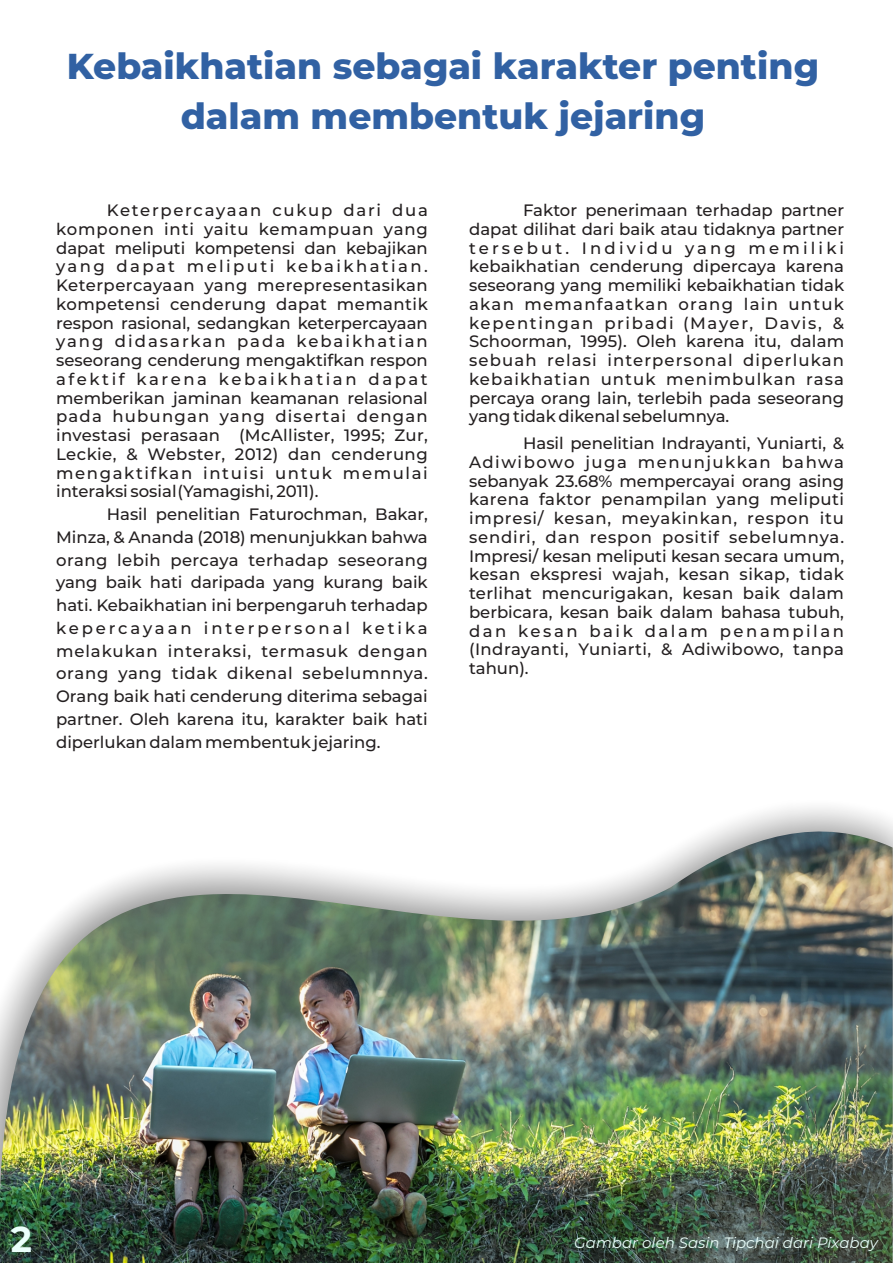
<style>
.page{position:relative;width:893px;height:1263px;background:#fff}
.page>*{position:absolute;margin:0;border:0;box-sizing:border-box;transform-origin:0 0}
.t1{font:800 36px/49.7px "Montserrat";color:#3161a3;text-align:center}
.t2{font:700 36px "Montserrat";color:#ebfffb}
.t3{font:500 16.5px/18.8px "Montserrat";color:#231f20;text-align:justify}
.t4{font:italic 15px "Montserrat";color:#ebfffb}
</style>
<div class="page">
<img style="left:0;top:807px;width:893px;height:456px">
<h1 class="t1" style="left:67px;top:41px;width:754px">Kebaikhatian sebagai karakter penting dalam membentuk jejaring</h1>
<p class="t3" style="left:56px;top:201px;width:373px;text-indent:51px">Keterpercayaan cukup dari dua komponen inti yaitu kemampuan yang dapat meliputi kompetensi dan kebajikan yang dapat meliputi kebaikhatian.<br>Keterpercayaan yang merepresentasikan kompetensi cenderung dapat memantik respon rasional, sedangkan keterpercayaan yang didasarkan pada kebaikhatian seseorang cenderung mengaktifkan respon afektif karena kebaikhatian dapat memberikan jaminan keamanan relasional pada hubungan yang disertai dengan investasi perasaan (McAllister, 1995; Zur, Leckie, &amp; Webster, 2012) dan cenderung mengaktifkan intuisi untuk memulai interaksi sosial (Yamagishi, 2011).</p>
<p class="t3" style="left:56px;top:503px;width:373px;line-height:22.8px;text-indent:51px">Hasil penelitian Faturochman, Bakar, Minza, &amp; Ananda (2018) menunjukkan bahwa orang lebih percaya terhadap seseorang yang baik hati daripada yang kurang baik hati. Kebaikhatian ini berpengaruh terhadap kepercayaan interpersonal ketika melakukan interaksi, termasuk dengan orang yang tidak dikenal sebelumnnya.<br>Orang baik hati cenderung diterima sebagai partner. Oleh karena itu, karakter baik hati diperlukan dalam membentuk jejaring.</p>
<p class="t3" style="left:469px;top:201px;width:377px;text-indent:54px">Faktor penerimaan terhadap partner dapat dilihat dari baik atau tidaknya partner tersebut. Individu yang memiliki kebaikhatian cenderung dipercaya karena seseorang yang memiliki kebaikhatian tidak akan memanfaatkan orang lain untuk kepentingan pribadi (Mayer, Davis, &amp; Schoorman, 1995). Oleh karena itu, dalam sebuah relasi interpersonal diperlukan kebaikhatian untuk menimbulkan rasa percaya orang lain, terlebih pada seseorang yang tidak dikenal sebelumnya.</p>
<p class="t3" style="left:469px;top:434px;width:377px;text-indent:54px">Hasil penelitian Indrayanti, Yuniarti, &amp; Adiwibowo juga menunjukkan bahwa sebanyak 23.68% mempercayai orang asing karena faktor penampilan yang meliputi impresi/ kesan, meyakinkan, respon itu sendiri, dan respon positif sebelumnya.<br>Impresi/ kesan meliputi kesan secara umum, kesan ekspresi wajah, kesan sikap, tidak terlihat mencurigakan, kesan baik dalam berbicara, kesan baik dalam bahasa tubuh, dan kesan baik dalam penampilan (Indrayanti, Yuniarti, &amp; Adiwibowo, tanpa tahun).</p>
<h1 class="t2" style="left:11px;top:1217px;width:23px">2</h1>
<p class="t4" style="left:574px;top:1234px;width:305px">Gambar oleh Sasin Tipchai dari Pixabay</p>
</div>
